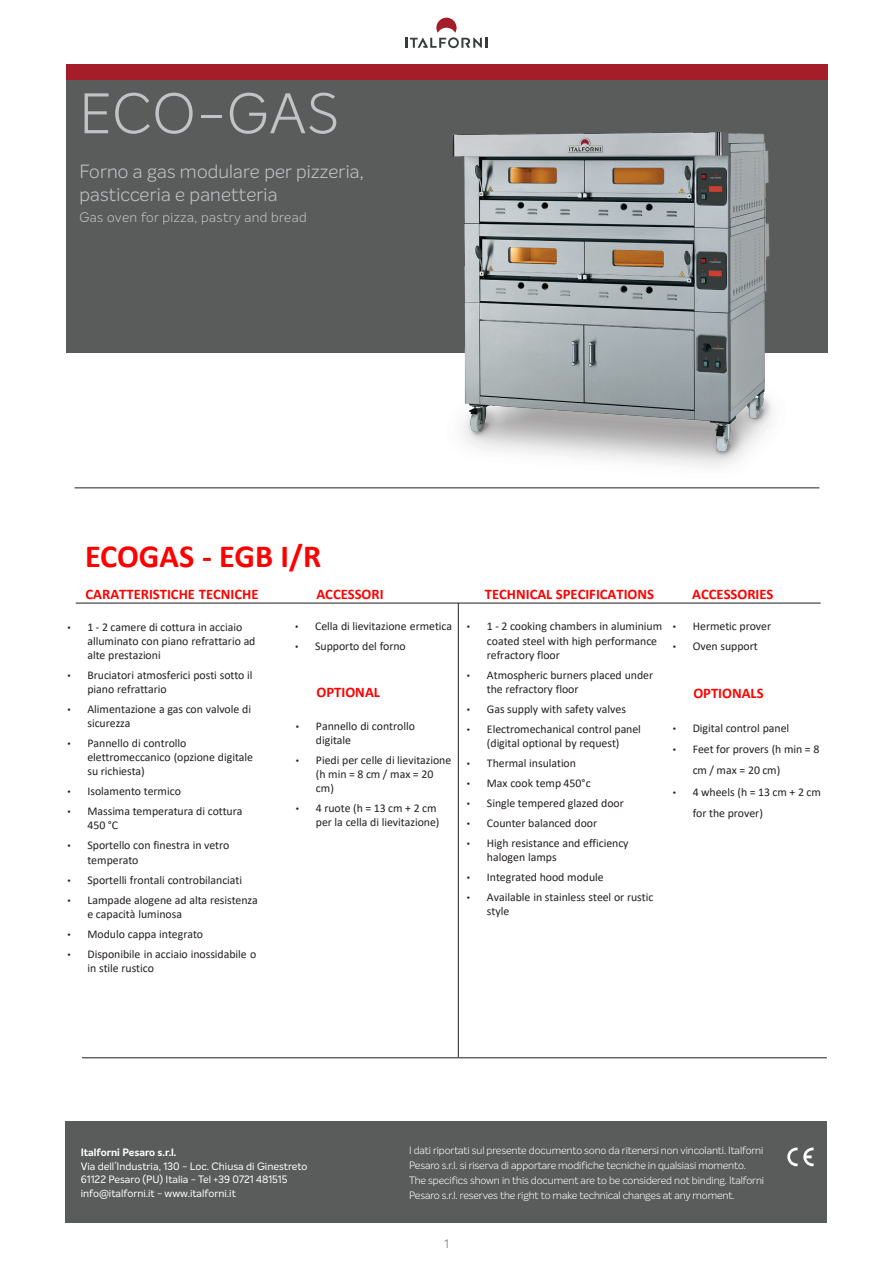
<style>
.page{position:relative;width:893px;height:1263px;background:#fff}
.page>*{position:absolute;margin:0;border:0;box-sizing:border-box;transform-origin:0 0}
.t1{font:300 55.8px "Intelo Alt";letter-spacing:.02em;color:#c2c3c6}
.t2{font:700 32.25px "Calibri";color:#f00}
.t3{font:300 18.75px "Intelo Alt";letter-spacing:.01em;color:#c2c3c6}
.t4{font:700 14.7px "Calibri";color:#f00}
.t5{font:300 13.5px "Intelo Alt";letter-spacing:.03em;color:#c2c3c6}
.t6{font:300 12px "Intelo Alt";color:#69696c}
.t7{font:11.85px/14.1px "Calibri";letter-spacing:-.005em;color:#231f20}
.t8{font:300 10.5px "Intelo Alt";letter-spacing:-.01em;color:#fff}
.t9{font:10.5px "Intelo Alt";color:#fff}
.t10{font:700 10.5px "Intelo Alt";color:#fff}
.s1{font-family:"Arial";font-size:9.3px}
</style>
<div class="page">
<hr style="left:76px;top:603px;width:745px;height:1px;background:#231f20">
<hr style="left:458px;top:603px;width:1px;height:454px;background:#231f20">
<hr style="left:82px;top:1057px;width:745px;height:1px;background:#231f20">
<hr style="left:75px;top:488px;width:744px;height:1px;background:#231f20">
<div style="left:66px;top:1121px;width:761px;height:102px;background:#595c5b"></div>
<svg style="left:787px;top:1147px;width:27px;height:19px"></svg>
<div style="left:66px;top:64px;width:761px;height:17px;background:#a41d29"></div>
<div style="left:66px;top:81px;width:761px;height:272px;background:#595c5b"></div>
<svg style="left:405px;top:18px;width:83px;height:30px"></svg>
<img style="left:452px;top:132px;width:320px;height:335px">
<p class="t1" style="left:79px;top:79px;width:261px">ECO-GAS</p>
<p class="t3" style="left:79px;top:160px;width:286px">Forno a gas modulare per pizzeria,</p>
<p class="t3" style="left:79px;top:183px;width:200px">pasticceria e panetteria</p>
<p class="t5" style="left:79px;top:209px;width:229px">Gas oven for pizza, pastry and bread</p>
<p class="t2" style="left:85px;top:534px;width:238px">ECOGAS - EGB I/R</p>
<p class="t4" style="left:86px;top:584px;width:174px">CARATTERISTICHE TECNICHE</p>
<p class="t4" style="left:316px;top:584px;width:69px">ACCESSORI</p>
<p class="t4" style="left:485px;top:584px;width:171px">TECHNICAL SPECIFICATIONS</p>
<p class="t4" style="left:692px;top:584px;width:83px">ACCESSORIES</p>
<p class="t7" style="left:87px;top:619px;width:170px;text-indent:-20px"><span class="s1">•</span> 1 - 2 camere di cottura in acciaio alluminato con piano refrattario ad alte prestazioni</p>
<p class="t7" style="left:87px;top:668px;width:166px;text-indent:-20px"><span class="s1">•</span> Bruciatori atmosferici posti sotto il piano refrattario</p>
<p class="t7" style="left:87px;top:702px;width:165px;text-indent:-20px"><span class="s1">•</span> Alimentazione a gas con valvole di sicurezza</p>
<p class="t7" style="left:87px;top:736px;width:167px;text-indent:-20px"><span class="s1">•</span> Pannello di controllo elettromeccanico (opzione digitale su richiesta)</p>
<p class="t7" style="left:68px;top:784px;width:115px"><span class="s1">•</span> Isolamento termico</p>
<p class="t7" style="left:87px;top:804px;width:157px;text-indent:-20px"><span class="s1">•</span> Massima temperatura di cottura<br>450 °C</p>
<p class="t7" style="left:87px;top:838px;width:144px;text-indent:-20px"><span class="s1">•</span> Sportello con finestra in vetro temperato</p>
<p class="t7" style="left:68px;top:872px;width:176px"><span class="s1">•</span> Sportelli frontali controbilanciati</p>
<p class="t7" style="left:87px;top:892px;width:172px;text-indent:-20px"><span class="s1">•</span> Lampade alogene ad alta resistenza e capacità luminosa</p>
<p class="t7" style="left:68px;top:926px;width:137px"><span class="s1">•</span> Modulo cappa integrato</p>
<p class="t7" style="left:87px;top:946px;width:171px;text-indent:-20px"><span class="s1">•</span> Disponibile in acciaio inossidabile o in stile rustico</p>
<p class="t7" style="left:295px;top:619px;width:158px"><span class="s1">•</span> Cella di lievitazione ermetica</p>
<p class="t7" style="left:295px;top:639px;width:112px"><span class="s1">•</span> Supporto del forno</p>
<p class="t4" style="left:317px;top:682px;width:65px">OPTIONAL</p>
<p class="t7" style="left:316px;top:718px;width:100px;text-indent:-20px"><span class="s1">•</span> Pannello di controllo digitale</p>
<p class="t7" style="left:316px;top:753px;width:137px;text-indent:-20px"><span class="s1">•</span> Piedi per celle di lievitazione (h min = 8 cm / max = 20 cm)</p>
<p class="t7" style="left:296px;top:801px;width:145px;text-align:right"><span class="s1">•</span> 4 ruote (h = 13 cm + 2 cm per la cella di lievitazione)</p>
<p class="t7" style="left:487px;top:619px;width:177px;text-indent:-20px"><span class="s1">•</span> 1 - 2 cooking chambers in aluminium coated steel with high performance refractory floor</p>
<p class="t7" style="left:487px;top:667px;width:168px;text-indent:-20px"><span class="s1">•</span> Atmospheric burners placed under the refractory floor</p>
<p class="t7" style="left:467px;top:701px;width:161px"><span class="s1">•</span> Gas supply with safety valves</p>
<p class="t7" style="left:467px;top:721px;width:176px;text-align:center"><span class="s1">•</span> Electromechanical control panel (digital optional by request)</p>
<p class="t7" style="left:467px;top:756px;width:111px"><span class="s1">•</span> Thermal insulation</p>
<p class="t7" style="left:467px;top:776px;width:125px"><span class="s1">•</span> Max cook temp 450°c</p>
<p class="t7" style="left:467px;top:796px;width:158px"><span class="s1">•</span> Single tempered glazed door</p>
<p class="t7" style="left:467px;top:816px;width:132px"><span class="s1">•</span> Counter balanced door</p>
<p class="t7" style="left:487px;top:836px;width:143px;text-indent:-20px"><span class="s1">•</span> High resistance and efficiency halogen lamps</p>
<p class="t7" style="left:467px;top:870px;width:138px"><span class="s1">•</span> Integrated hood module</p>
<p class="t7" style="left:487px;top:890px;width:168px;text-indent:-20px"><span class="s1">•</span> Available in stainless steel or rustic style</p>
<p class="t7" style="left:673px;top:619px;width:100px"><span class="s1">•</span> Hermetic prover</p>
<p class="t7" style="left:673px;top:638px;width:86px"><span class="s1">•</span> Oven support</p>
<p class="t4" style="left:693px;top:683px;width:72px">OPTIONALS</p>
<p class="t7" style="left:673px;top:721px;width:118px"><span class="s1">•</span> Digital control panel</p>
<p class="t7" style="left:693px;top:738px;width:128px;line-height:21.1px;text-indent:-20px"><span class="s1">•</span> Feet for provers (h min = 8 cm / max = 20 cm)</p>
<p class="t7" style="left:693px;top:781px;width:130px;line-height:21.1px;text-indent:-20px"><span class="s1">•</span> 4 wheels (h = 13 cm + 2 cm for the prover)</p>
<p class="t10" style="left:81px;top:1146px;width:97px">Italforni Pesaro s.r.l.</p>
<p class="t9" style="left:81px;top:1159px;width:228px">Via dell’Industria, 130 - Loc. Chiusa di Ginestreto</p>
<p class="t9" style="left:81px;top:1173px;width:208px">61122 Pesaro (PU) Italia - Tel +39 0721 481515</p>
<p class="t9" style="left:81px;top:1186px;width:157px">info@italforni.it - www.italforni.it</p>
<p class="t8" style="left:409px;top:1144px;width:356px">I dati riportati sul presente documento sono da ritenersi non vincolanti. Italforni</p>
<p class="t8" style="left:409px;top:1159px;width:338px">Pesaro s.r.l. si riserva di apportare modifiche tecniche in qualsiasi momento.</p>
<p class="t8" style="left:409px;top:1174px;width:357px">The specifics shown in this document are to be considered not binding. Italforni</p>
<p class="t8" style="left:409px;top:1189px;width:327px">Pesaro s.r.l. reserves the right to make technical changes at any moment.</p>
<p class="t6" style="left:444px;top:1236px;width:6px">1</p>
</div>
